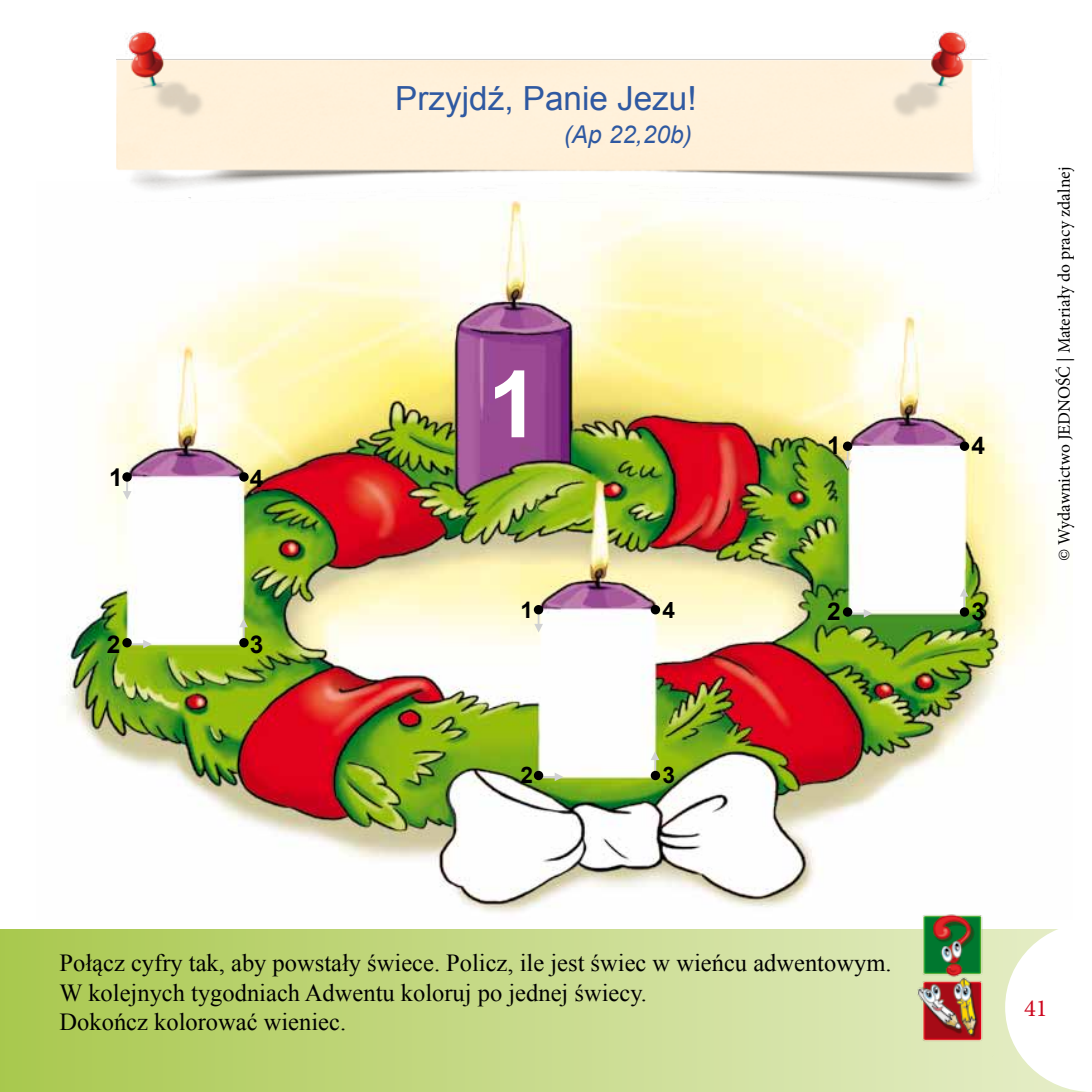
<style>
.page{position:relative;width:1092px;height:1092px;background:#fff}
.page>*{position:absolute;margin:0;border:0;box-sizing:border-box;transform-origin:0 0}
.t1{font:700 92.92px "Arial";color:#fff}
.t2{font:33.25px "Arial";color:#2f59a1}
.t3{font:24.5px/29.4px "Times New Roman";color:#000}
.t4{font:italic 24.5px "Arial";color:#2f59a1}
.t5{font:700 24.5px "Arial";color:#000}
.t6{font:24.5px "Minion Pro";color:#cd071e}
.t7{font:700 22.75px "Arial";color:#000}
.t8{font:17.5px "Minion Pro";color:#000}
</style>
<div class="page">
<div style="left:0;top:929px;width:1091px;height:162px;background:linear-gradient(to right,#aac84f,#e7eecb)"></div>
<svg style="left:1005px;top:929px;width:86px;height:162px"></svg>
<img style="left:66px;top:202px;width:982px;height:711px">
<img style="left:116px;top:31px;width:872px;height:171px">
<svg style="left:959px;top:441px;width:10px;height:10px"></svg>
<svg style="left:959px;top:588px;width:9px;height:22px"></svg>
<div style="left:959px;top:607px;width:10px;height:9px;background:#000;border-radius:50%"></div>
<svg style="left:849px;top:609px;width:23px;height:8px"></svg>
<div style="left:842px;top:607px;width:10px;height:9px;background:#000;border-radius:50%"></div>
<svg style="left:843px;top:448px;width:9px;height:21px"></svg>
<svg style="left:842px;top:441px;width:10px;height:10px"></svg>
<div style="left:650px;top:605px;width:10px;height:9px;background:#000;border-radius:50%"></div>
<svg style="left:650px;top:751px;width:9px;height:22px"></svg>
<svg style="left:650px;top:770px;width:10px;height:10px"></svg>
<svg style="left:540px;top:772px;width:23px;height:9px"></svg>
<div style="left:534px;top:770px;width:9px;height:10px;background:#000;border-radius:50%"></div>
<svg style="left:534px;top:612px;width:9px;height:20px"></svg>
<div style="left:534px;top:605px;width:9px;height:9px;background:#000;border-radius:50%"></div>
<div style="left:239px;top:472px;width:10px;height:9px;background:#000;border-radius:50%"></div>
<svg style="left:239px;top:618px;width:9px;height:23px"></svg>
<div style="left:239px;top:638px;width:10px;height:9px;background:#000;border-radius:50%"></div>
<svg style="left:129px;top:639px;width:23px;height:9px"></svg>
<div style="left:122px;top:638px;width:10px;height:9px;background:#000;border-radius:50%"></div>
<svg style="left:123px;top:480px;width:8px;height:19px"></svg>
<div style="left:122px;top:472px;width:10px;height:9px;background:#000;border-radius:50%"></div>
<img style="left:904px;top:895px;width:94px;height:66px">
<img style="left:904px;top:961px;width:94px;height:94px">
<p class="t5" style="left:109px;top:460px;width:15px">1</p>
<p class="t5" style="left:250px;top:462px;width:15px">4</p>
<p class="t5" style="left:107px;top:628px;width:15px">2</p>
<p class="t5" style="left:250px;top:628px;width:15px">3</p>
<h2 class="t2" style="left:395px;top:76px;width:303px">Przyjdź, Panie Jezu!</h2>
<p class="t4" style="left:563px;top:119px;width:130px">(Ap 22,20b)</p>
<h1 class="t1" style="left:487px;top:342px;width:53px">1</h1>
<p class="t7" style="left:520px;top:594px;width:14px">1</p>
<p class="t7" style="left:662px;top:594px;width:14px">4</p>
<p class="t7" style="left:520px;top:760px;width:14px">2</p>
<p class="t7" style="left:662px;top:760px;width:14px">3</p>
<p class="t5" style="left:827px;top:428px;width:15px">1</p>
<p class="t5" style="left:971px;top:428px;width:15px">4</p>
<p class="t5" style="left:827px;top:595px;width:15px">2</p>
<p class="t5" style="left:971px;top:595px;width:15px">3</p>
<p class="t8" style="left:1052px;top:561px;width:396px;rotate:-90deg">© Wydawnictwo JEDNOŚĆ | Materiały do pracy zdalnej</p>
<p class="t3" style="left:60px;top:947px;width:833px">Połącz cyfry tak, aby powstały świece. Policz, ile jest świec w wieńcu adwentowym.<br>W kolejnych tygodniach Adwentu koloruj po jednej świecy.<br>Dokończ kolorować wieniec.</p>
<p class="t6" style="left:1024px;top:991px;width:25px">41</p>
</div>
